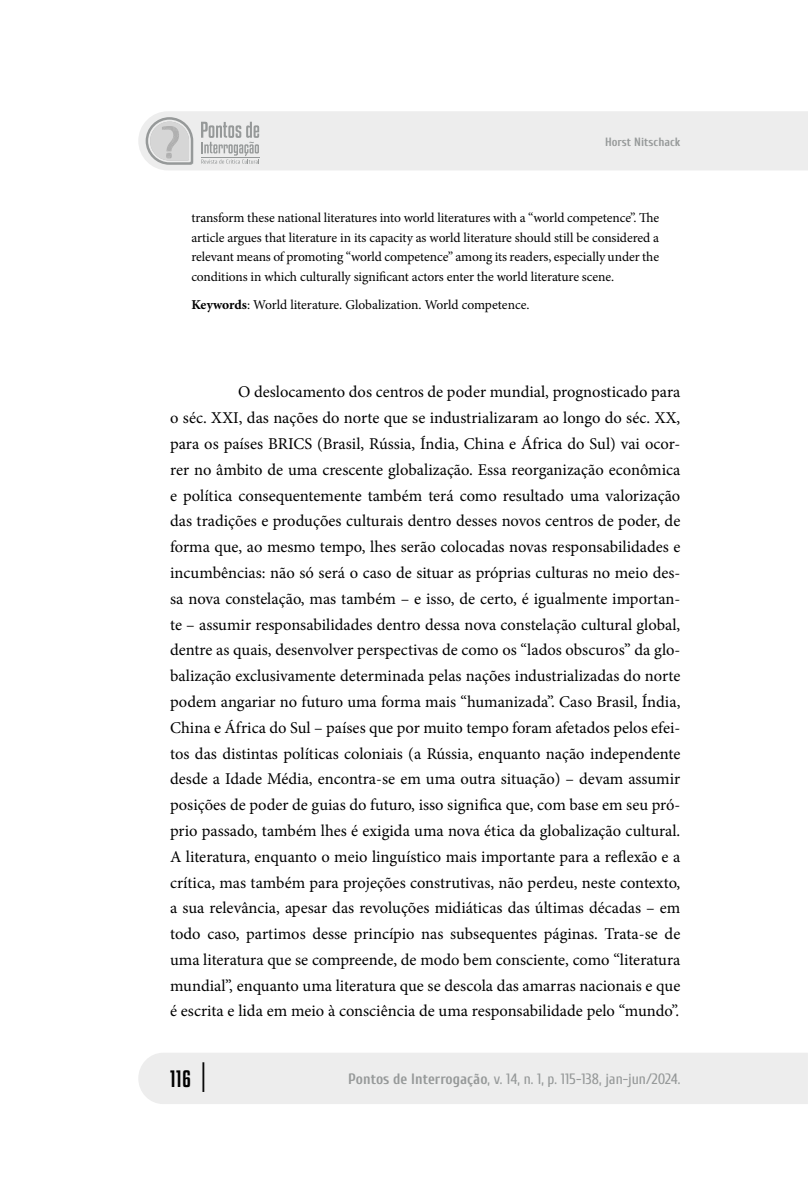
<style>
.page{position:relative;width:808px;height:1178px;background:#fff}
.page>*{position:absolute;margin:0;border:0;box-sizing:border-box;transform-origin:0 0}
.t1{font:21px "Kenyan Coffee Rg";color:#000}
.t2{font:16.5px/25.8px "Minion Pro";color:#000;text-align:justify}
.t3{font:15px "Cuprum";color:#969999}
.t4{font:13.5px/19.5px "Minion Pro";letter-spacing:-.005em;color:#000;text-align:justify}
.t5{font:700 12px "Cuprum";color:#969999}
.s1{font-weight:700}
.s2{font-size:26.85px}
</style>
<div class="page">
<div style="left:138px;top:1053px;width:670px;height:51px;background:#ededed"></div>
<div style="left:138px;top:111px;width:670px;height:59px;background:#ededed"></div>
<svg style="left:201px;top:122px;width:59px;height:42px;background:#ced0d0"></svg>
<hr style="left:201px;top:157px;width:58px;height:1px;background:#969999">
<svg style="left:146px;top:117px;width:47px;height:48px;background:#cecece"></svg>
<p class="t5" style="left:605px;top:133px;width:77px">Horst Nitschack</p>
<p class="t4" style="left:191px;top:208px;width:469px">transform these national literatures into world literatures with a “world competence”. The article argues that literature in its capacity as world literature should still be considered a relevant means of promoting “world competence” among its readers, especially under the conditions in which culturally significant actors enter the world literature scene.</p>
<p class="t4" style="left:191px;top:295px;width:340px"><span class="s1">Keywords</span>: World literature. Globalization. World competence.</p>
<p class="t2" style="left:170px;top:379px;width:512px;text-indent:68px">O deslocamento dos centros de poder mundial, prognosticado para o séc. XXI, das nações do norte que se industrializaram ao longo do séc. XX, para os países BRICS (Brasil, Rússia, Índia, China e África do Sul) vai ocor&shy;rer no âmbito de uma crescente globalização. Essa reorganização econômica e política consequentemente também terá como resultado uma valorização das tradições e produções culturais dentro desses novos centros de poder, de forma que, ao mesmo tempo, lhes serão colocadas novas responsabilidades e incumbências: não só será o caso de situar as próprias culturas no meio des&shy;sa nova constelação, mas também – e isso, de certo, é igualmente importan&shy;te – assumir responsabilidades dentro dessa nova constelação cultural global, dentre as quais, desenvolver perspectivas de como os “lados obscuros” da glo&shy;balização exclusivamente determinada pelas nações industrializadas do norte podem angariar no futuro uma forma mais “humanizada”. Caso Brasil, Índia, China e África do Sul – países que por muito tempo foram afetados pelos efei&shy;tos das distintas políticas coloniais (a Rússia, enquanto nação independente desde a Idade Média, encontra-se em uma outra situação) – devam assumir posições de poder de guias do futuro, isso significa que, com base em seu pró&shy;prio passado, também lhes é exigida uma nova ética da globalização cultural.<br>A literatura, enquanto o meio linguístico mais importante para a reflexão e a crítica, mas também para projeções construtivas, não perdeu, neste contexto, a sua relevância, apesar das revoluções midiáticas das últimas décadas – em todo caso, partimos desse princípio nas subsequentes páginas. Trata-se de uma literatura que se compreende, de modo bem consciente, como “literatura mundial”, enquanto uma literatura que se descola das amarras nacionais e que é escrita e lida em meio à consciência de uma responsabilidade pelo “mundo”.</p>
<p class="t1" style="left:170px;top:1065px;width:37px">116 <span class="s2">|</span></p>
<p class="t3" style="left:348px;top:1068px;width:334px"><span class="s1">Pontos de Interrogação</span>, v. 14, n. 1, p. 115-138, jan-jun/2024.</p>
</div>
